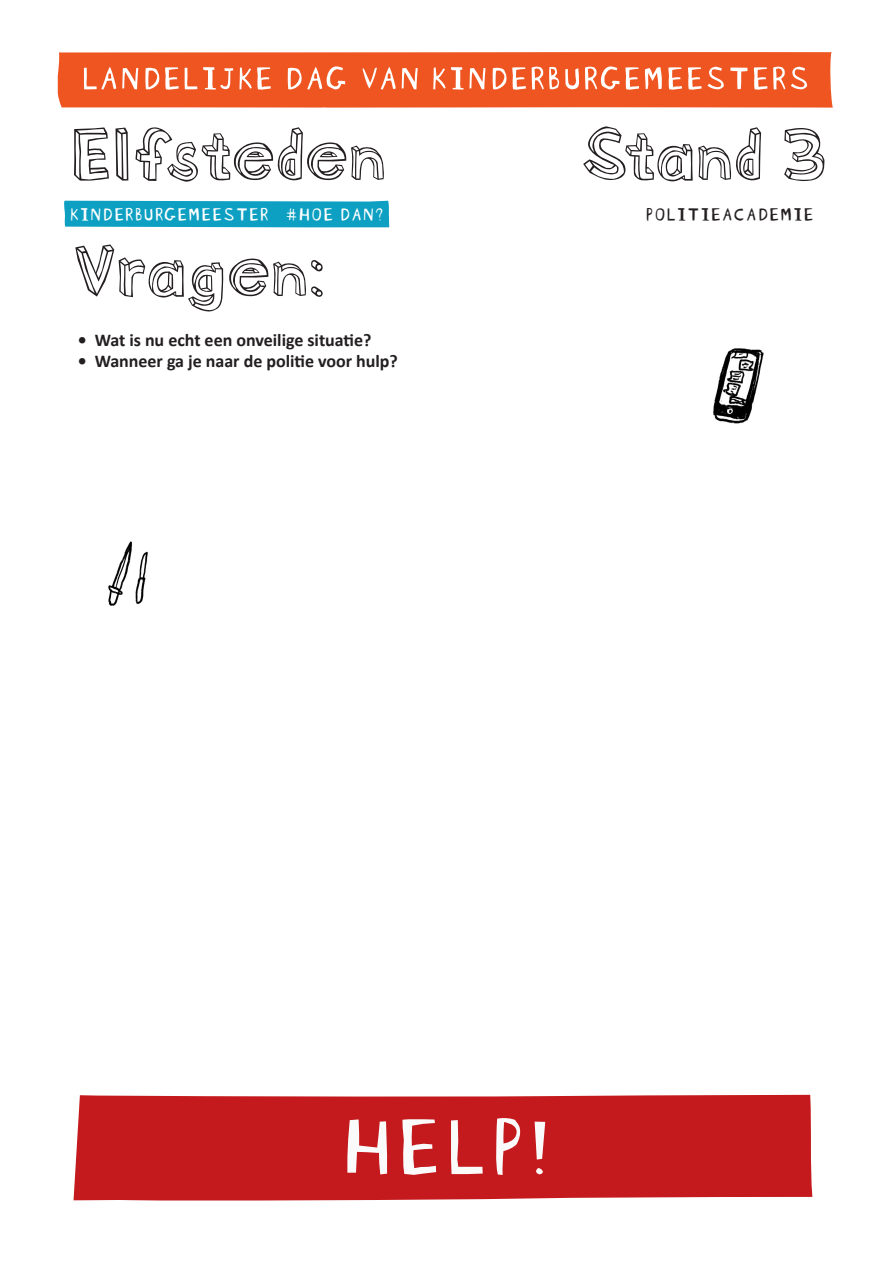
<style>
.page{position:relative;width:893px;height:1263px;background:#fff}
.page>*{position:absolute;margin:0;border:0;box-sizing:border-box;transform-origin:0 0}
.t1{font:87px "Blockhead OT Unplugged";color:#fafafa}
.t2{font:70.5px "Blockhead OT";color:#231f20}
.t3{font:19.5px "Blockhead OT Unplugged";color:#fff}
.t4{font:19.5px "Blockhead OT Unplugged";color:#231f20}
.t5{font:700 18px "Calibri";color:#231f20}
</style>
<div class="page">
<svg style="left:58px;top:52px;width:775px;height:56px;background:#f0693b"></svg>
<div style="left:64px;top:201px;width:325px;height:26px;background:#0da0c2"></div>
<div style="left:74px;top:1095px;width:738px;height:106px;background:#c51a1d"></div>
<img style="left:108px;top:542px;width:40px;height:63px">
<img style="left:714px;top:348px;width:50px;height:75px">
<h2 class="t2" style="left:71px;top:93px;width:317px">Elfsteden</h2>
<h2 class="t2" style="left:582px;top:93px;width:245px">Stand 3</h2>
<p class="t3" style="left:69px;top:198px;width:316px">KINDERBURGEMEESTER #HOE DAN?</p>
<h2 class="t2" style="left:71px;top:209px;width:255px">Vragen:</h2>
<p class="t5" style="left:78px;top:327px;width:295px">• Wat is nu echt een onveilige situatie?</p>
<p class="t5" style="left:78px;top:349px;width:322px">• Wanneer ga je naar de politie voor hulp?</p>
<p class="t4" style="left:645px;top:198px;width:170px">POLITIEACADEMIE</p>
<h1 class="t1" style="left:336px;top:1075px;width:215px">HELP!</h1>
</div>
